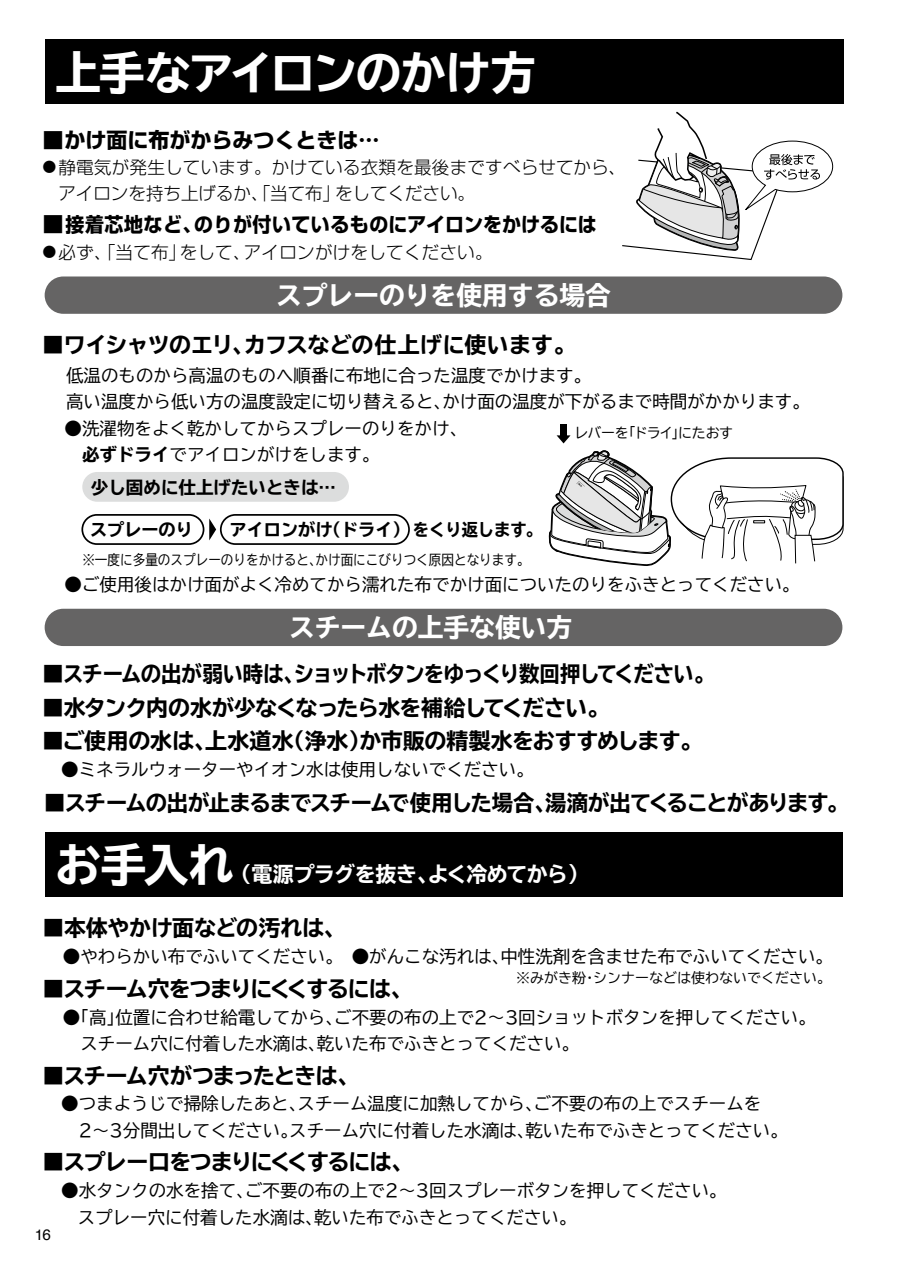
<style>
.page{position:relative;width:903px;height:1275px;background:#fff}
.page>*{position:absolute;margin:0;border:0;box-sizing:border-box;transform-origin:0 0}
.t1{font:700 expanded 45.5px "TBUD Go Std";letter-spacing:-.04em;color:#fff}
.t2{font:700 expanded 25.72px "TBUD Go Std";color:#fff}
.t3{font:700 expanded 21.88px "TBUD Go Std";letter-spacing:-.035em;color:#000}
.t4{font:700 expanded 21.88px "TBUD Go Std";letter-spacing:-.015em;color:#000}
.t5{font:700 expanded 21.88px "TBUD Go Std";letter-spacing:-.01em;color:#000}
.t6{font:700 expanded 21.88px "TBUD Go Std";letter-spacing:-.075em;color:#000}
.t7{font:700 expanded 21.88px "TBUD Go Std";letter-spacing:-.065em;color:#000}
.t8{font:700 expanded 21px "TBUD Go Std";letter-spacing:-.03em;color:#fff}
.t9{font:700 21px "Shin Go";color:#000}
.t10{font:700 19.95px "Shin Go";letter-spacing:.03em;color:#000;scale:.95 1}
.t11{font:17.5px/26.2px "TBUD Go Std";color:#000}
.t12{font:300 17.5px/26.2px "Shin Go";letter-spacing:.015em;color:#000}
.t13{font:700 expanded 17.5px "TBUD Go Std";color:#000}
.t14{font:700 expanded 17.15px "TBUD Go Std";color:#000}
.t15{font:15.22px "Helvetica";color:#000}
.t16{font:14px "TBUD Go Std";color:#000;scale:.9 1}
.t17{font:14px "TBUD Go Std";color:#000}
.t18{font:14px "TBUD Go Std";letter-spacing:-.03em;color:#000}
.s1{font-size:14px}
.s2{font-size:21px}
.s3{font-weight:700;font-stretch:expanded}
.s4{font-size:45.5px}
</style>
<div class="page">
<div style="left:45px;top:40px;width:798px;height:64px;background:#000"></div>
<div style="left:45px;top:276px;width:797px;height:38px;background:#656464;border-radius:19px"></div>
<div style="left:45px;top:609px;width:797px;height:37px;background:#656464;border-radius:19px"></div>
<div style="left:82px;top:472px;width:267px;height:30px;background:#dcdddd;border-radius:15px"></div>
<div style="left:81px;top:514px;width:123px;height:31px;border:2px solid #000;border-radius:15px"></div>
<div style="left:220px;top:514px;width:190px;height:31px;border:2px solid #000;border-radius:15px"></div>
<svg style="left:209px;top:519px;width:7px;height:21px"></svg>
<div style="left:560px;top:424px;width:7px;height:15px;background:#000"></div>
<svg style="left:557px;top:435px;width:13px;height:8px"></svg>
<div style="left:45px;top:832px;width:797px;height:64px;background:#000"></div>
<svg style="left:622px;top:111px;width:212px;height:149px"></svg>
<svg style="left:548px;top:450px;width:296px;height:116px"></svg>
<h1 class="t1" style="left:56px;top:47px;width:482px">上手なアイロンのかけ方</h1>
<p class="t9" style="left:43px;top:126px;width:338px">■かけ面に布がからみつくときは…</p>
<p class="t12" style="left:58px;top:154px;width:569px;text-indent:-16px"><span class="s1">●</span>静電気が発生しています。かけている衣類を最後まですべらせてから、アイロンを持ち上げるか、「当て布」をしてください。</p>
<p class="t10" style="left:43px;top:211px;width:585px"><span class="s2">■</span>接着芯地など、のりが付いているものにアイロンをかけるには</p>
<p class="t12" style="left:43px;top:238px;width:451px"><span class="s1">●</span>必ず、「当て布」をして、アイロンがけをしてください。</p>
<h2 class="t2" style="left:276px;top:281px;width:336px">スプレーのりを使用する場合</h2>
<p class="t4" style="left:42px;top:332px;width:535px">■ワイシャツのエリ、カフスなどの仕上げに使います。</p>
<p class="t11" style="left:66px;top:362px;width:745px">低温のものから高温のものへ順番に布地に合った温度でかけます。<br>高い温度から低い方の温度設定に切り替えると、かけ面の温度が下がるまで時間がかかります。</p>
<p class="t11" style="left:65px;top:415px;width:404px">●洗濯物をよく乾かしてからスプレーのりをかけ、<span class="s3">　必ずドライ</span>でアイロンがけをします。</p>
<p class="t13" style="left:91px;top:478px;width:246px">少し固めに仕上げたいときは…</p>
<p class="t14" style="left:90px;top:520px;width:104px">スプレーのり</p>
<p class="t14" style="left:230px;top:520px;width:314px">アイロンがけ（ドライ）をくり返します。</p>
<p class="t16" style="left:82px;top:549px;width:499px">※一度に多量のスプレーのりをかけると、かけ面にこびりつく原因となります。</p>
<p class="t18" style="left:574px;top:421px;width:160px">レバーを「ドライ」にたおす</p>
<p class="t11" style="left:65px;top:571px;width:737px">●ご使用後はかけ面がよく冷めてから濡れた布でかけ面についたのりをふきとってください。</p>
<h2 class="t2" style="left:289px;top:613px;width:285px">スチームの上手な使い方</h2>
<p class="t3" style="left:42px;top:662px;width:674px">■スチームの出が弱い時は、ショットボタンをゆっくり数回押してください。</p>
<p class="t3" style="left:42px;top:695px;width:569px">■水タンク内の水が少なくなったら水を補給してください。</p>
<p class="t5" style="left:42px;top:729px;width:662px">■ご使用の水は、上水道水（浄水）か市販の精製水をおすすめします。</p>
<p class="t11" style="left:61px;top:756px;width:474px">●ミネラルウォーターやイオン水は使用しないでください。</p>
<p class="t3" style="left:44px;top:790px;width:806px">■スチームの出が止まるまでスチームで使用した場合、湯滴が出てくることがあります。</p>
<p class="t8" style="left:56px;top:862px;width:535px"><span class="s4">お手入れ</span>（電源プラグを抜き、よく冷めてから）</p>
<p class="t4" style="left:43px;top:915px;width:305px">■本体やかけ面などの汚れは、</p>
<p class="t11" style="left:63px;top:943px;width:771px">●やわらかい布でふいてください。　●がんこな汚れは、中性洗剤を含ませた布でふいてください。</p>
<p class="t6" style="left:43px;top:977px;width:372px">■スチーム穴をつまりにくくするには、</p>
<p class="t11" style="left:63px;top:1004px;width:754px">●「高」位置に合わせ給電してから、ご不要の布の上で2～3回ショットボタンを押してください。　スチーム穴に付着した水滴は、乾いた布でふきとってください。</p>
<p class="t17" style="left:516px;top:966px;width:316px">※みがき粉・シンナーなどは使わないでください。</p>
<p class="t3" style="left:43px;top:1063px;width:318px">■スチーム穴がつまったときは、</p>
<p class="t11" style="left:61px;top:1090px;width:728px">●つまようじで掃除したあと、スチーム温度に加熱してから、ご不要の布の上でスチームを　2～3分間出してください。スチーム穴に付着した水滴は、乾いた布でふきとってください。</p>
<p class="t7" style="left:43px;top:1150px;width:372px">■スプレー口をつまりにくくするには、</p>
<p class="t11" style="left:78px;top:1177px;width:650px;text-indent:-16px">●水タンクの水を捨て、ご不要の布の上で2～3回スプレーボタンを押してください。スプレー穴に付着した水滴は、乾いた布でふきとってください。</p>
<p class="t15" style="left:35px;top:1223px;width:18px">16</p>
</div>
